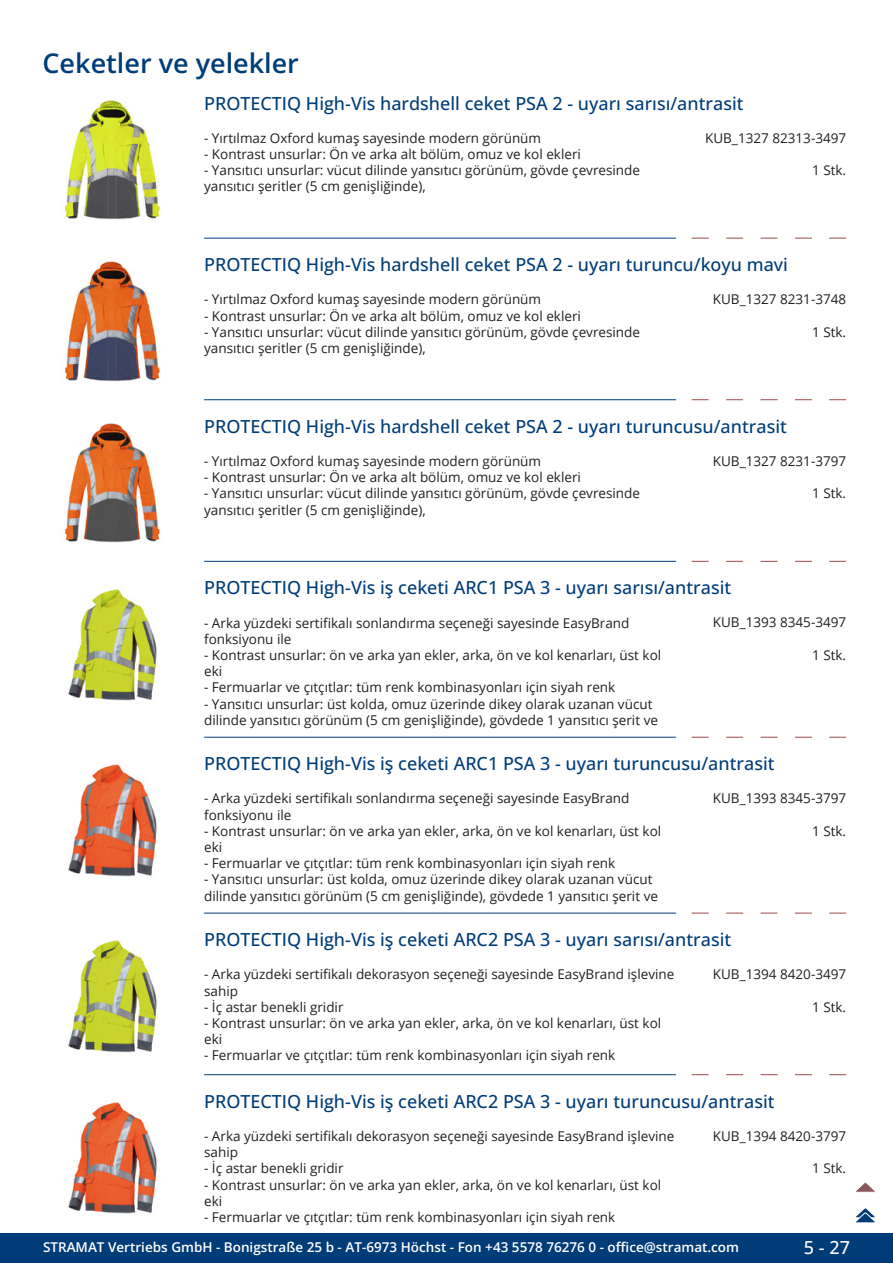
<style>
.page{position:relative;width:893px;height:1263px;background:#fff}
.page>*{position:absolute;margin:0;border:0;box-sizing:border-box;transform-origin:0 0}
.GruppeName{font:600 27px "Open Sans";color:#003d78}
.ArtikelName{font:500 18px "Open Sans";color:#003d78}
.t1{font:500 18px "Open Sans";color:#fff}
.Beschreibung{font:13.5px/16.2px "Open Sans";color:#231f20}
.ArtikelNummer{font:13.5px "Open Sans";color:#231f20}
.t2{font:600 13.5px "Open Sans";color:#fff}
</style>
<div class="page">
<div style="left:0;top:1233px;width:893px;height:30px;background:#003d78"></div>
<img style="left:64px;top:100px;width:96px;height:120px">
<img style="left:64px;top:261px;width:96px;height:120px">
<svg style="left:692px;top:238px;width:17px;height:1px"></svg>
<svg style="left:726px;top:238px;width:17px;height:1px"></svg>
<svg style="left:760px;top:238px;width:17px;height:1px"></svg>
<svg style="left:795px;top:238px;width:17px;height:1px"></svg>
<svg style="left:829px;top:238px;width:17px;height:1px"></svg>
<hr style="left:204px;top:238px;width:472px;height:1px;background:#003d78">
<img style="left:65px;top:423px;width:95px;height:120px">
<svg style="left:692px;top:399px;width:17px;height:1px"></svg>
<svg style="left:726px;top:399px;width:17px;height:1px"></svg>
<svg style="left:760px;top:399px;width:17px;height:1px"></svg>
<svg style="left:795px;top:399px;width:17px;height:1px"></svg>
<svg style="left:829px;top:399px;width:17px;height:1px"></svg>
<hr style="left:204px;top:399px;width:472px;height:1px;background:#003d78">
<img style="left:68px;top:589px;width:89px;height:112px">
<svg style="left:692px;top:561px;width:17px;height:1px"></svg>
<svg style="left:726px;top:561px;width:17px;height:1px"></svg>
<svg style="left:760px;top:561px;width:17px;height:1px"></svg>
<svg style="left:795px;top:561px;width:17px;height:1px"></svg>
<svg style="left:829px;top:561px;width:17px;height:1px"></svg>
<hr style="left:204px;top:561px;width:472px;height:1px;background:#003d78">
<img style="left:68px;top:764px;width:89px;height:113px">
<svg style="left:692px;top:737px;width:17px;height:1px"></svg>
<svg style="left:726px;top:737px;width:17px;height:1px"></svg>
<svg style="left:760px;top:737px;width:17px;height:1px"></svg>
<svg style="left:795px;top:737px;width:17px;height:1px"></svg>
<svg style="left:829px;top:737px;width:17px;height:1px"></svg>
<hr style="left:204px;top:737px;width:472px;height:1px;background:#003d78">
<img style="left:68px;top:940px;width:89px;height:113px">
<svg style="left:692px;top:913px;width:17px;height:1px"></svg>
<svg style="left:726px;top:913px;width:17px;height:1px"></svg>
<svg style="left:760px;top:913px;width:17px;height:1px"></svg>
<svg style="left:795px;top:913px;width:17px;height:1px"></svg>
<svg style="left:829px;top:913px;width:17px;height:1px"></svg>
<hr style="left:204px;top:913px;width:472px;height:1px;background:#003d78">
<img style="left:68px;top:1100px;width:89px;height:114px">
<svg style="left:692px;top:1074px;width:17px;height:1px"></svg>
<svg style="left:726px;top:1074px;width:17px;height:1px"></svg>
<svg style="left:760px;top:1074px;width:17px;height:1px"></svg>
<svg style="left:795px;top:1074px;width:17px;height:1px"></svg>
<svg style="left:829px;top:1074px;width:17px;height:1px"></svg>
<hr style="left:204px;top:1074px;width:472px;height:1px;background:#003d78">
<svg style="left:856px;top:1183px;width:19px;height:9px"></svg>
<svg style="left:855px;top:1208px;width:21px;height:15px"></svg>
<p class="GruppeName" style="left:43px;top:44px;width:258px">Ceketler ve yelekler</p>
<p class="ArtikelName" style="left:204px;top:91px;width:541px">PROTECTIQ High-Vis hardshell ceket PSA 2 - uyarı sarısı/antrasit</p>
<p class="Beschreibung" style="left:204px;top:129px;width:339px">- Yırtılmaz Oxford kumaş sayesinde modern görünüm</p>
<p class="Beschreibung" style="left:204px;top:146px;width:378px">- Kontrast unsurlar: Ön ve arka alt bölüm, omuz ve kol ekleri</p>
<p class="Beschreibung" style="left:204px;top:162px;width:437px">- Yansıtıcı unsurlar: vücut dilinde yansıtıcı görünüm, gövde çevresinde yansıtıcı şeritler (5 cm genişliğinde),</p>
<p class="ArtikelNummer" style="left:705px;top:128px;width:143px">KUB_1327 82313-3497</p>
<p class="ArtikelNummer" style="left:812px;top:161px;width:36px">1 Stk.</p>
<p class="ArtikelName" style="left:204px;top:252px;width:585px">PROTECTIQ High-Vis hardshell ceket PSA 2 - uyarı turuncu/koyu mavi</p>
<p class="Beschreibung" style="left:204px;top:291px;width:339px">- Yırtılmaz Oxford kumaş sayesinde modern görünüm</p>
<p class="Beschreibung" style="left:204px;top:307px;width:378px">- Kontrast unsurlar: Ön ve arka alt bölüm, omuz ve kol ekleri</p>
<p class="Beschreibung" style="left:204px;top:323px;width:437px">- Yansıtıcı unsurlar: vücut dilinde yansıtıcı görünüm, gövde çevresinde yansıtıcı şeritler (5 cm genişliğinde),</p>
<p class="ArtikelNummer" style="left:713px;top:290px;width:135px">KUB_1327 8231-3748</p>
<p class="ArtikelNummer" style="left:812px;top:322px;width:36px">1 Stk.</p>
<p class="ArtikelName" style="left:204px;top:414px;width:584px">PROTECTIQ High-Vis hardshell ceket PSA 2 - uyarı turuncusu/antrasit</p>
<p class="Beschreibung" style="left:204px;top:453px;width:339px">- Yırtılmaz Oxford kumaş sayesinde modern görünüm</p>
<p class="Beschreibung" style="left:204px;top:469px;width:378px">- Kontrast unsurlar: Ön ve arka alt bölüm, omuz ve kol ekleri</p>
<p class="Beschreibung" style="left:204px;top:485px;width:437px">- Yansıtıcı unsurlar: vücut dilinde yansıtıcı görünüm, gövde çevresinde yansıtıcı şeritler (5 cm genişliğinde),</p>
<p class="ArtikelNummer" style="left:713px;top:452px;width:135px">KUB_1327 8231-3797</p>
<p class="ArtikelNummer" style="left:812px;top:484px;width:36px">1 Stk.</p>
<p class="ArtikelName" style="left:204px;top:575px;width:529px">PROTECTIQ High-Vis iş ceketi ARC1 PSA 3 - uyarı sarısı/antrasit</p>
<p class="Beschreibung" style="left:204px;top:614px;width:427px">- Arka yüzdeki sertifikalı sonlandırma seçeneği sayesinde EasyBrand fonksiyonu ile</p>
<p class="Beschreibung" style="left:204px;top:647px;width:459px">- Kontrast unsurlar: ön ve arka yan ekler, arka, ön ve kol kenarları, üst kol eki</p>
<p class="Beschreibung" style="left:204px;top:679px;width:413px">- Fermuarlar ve çıtçıtlar: tüm renk kombinasyonları için siyah renk</p>
<p class="Beschreibung" style="left:204px;top:695px;width:455px">- Yansıtıcı unsurlar: üst kolda, omuz üzerinde dikey olarak uzanan vücut dilinde yansıtıcı görünüm (5 cm genişliğinde), gövdede 1 yansıtıcı şerit ve</p>
<p class="ArtikelNummer" style="left:713px;top:613px;width:135px">KUB_1393 8345-3497</p>
<p class="ArtikelNummer" style="left:812px;top:646px;width:36px">1 Stk.</p>
<p class="ArtikelName" style="left:204px;top:751px;width:572px">PROTECTIQ High-Vis iş ceketi ARC1 PSA 3 - uyarı turuncusu/antrasit</p>
<p class="Beschreibung" style="left:204px;top:790px;width:427px">- Arka yüzdeki sertifikalı sonlandırma seçeneği sayesinde EasyBrand fonksiyonu ile</p>
<p class="Beschreibung" style="left:204px;top:822px;width:459px">- Kontrast unsurlar: ön ve arka yan ekler, arka, ön ve kol kenarları, üst kol eki</p>
<p class="Beschreibung" style="left:204px;top:855px;width:413px">- Fermuarlar ve çıtçıtlar: tüm renk kombinasyonları için siyah renk</p>
<p class="Beschreibung" style="left:204px;top:871px;width:455px">- Yansıtıcı unsurlar: üst kolda, omuz üzerinde dikey olarak uzanan vücut dilinde yansıtıcı görünüm (5 cm genişliğinde), gövdede 1 yansıtıcı şerit ve</p>
<p class="ArtikelNummer" style="left:713px;top:789px;width:135px">KUB_1393 8345-3797</p>
<p class="ArtikelNummer" style="left:812px;top:821px;width:36px">1 Stk.</p>
<p class="ArtikelName" style="left:204px;top:927px;width:529px">PROTECTIQ High-Vis iş ceketi ARC2 PSA 3 - uyarı sarısı/antrasit</p>
<p class="Beschreibung" style="left:204px;top:966px;width:472px">- Arka yüzdeki sertifikalı dekorasyon seçeneği sayesinde EasyBrand işlevine sahip</p>
<p class="Beschreibung" style="left:204px;top:998px;width:141px">- İç astar benekli gridir</p>
<p class="Beschreibung" style="left:204px;top:1014px;width:459px">- Kontrast unsurlar: ön ve arka yan ekler, arka, ön ve kol kenarları, üst kol eki</p>
<p class="Beschreibung" style="left:204px;top:1047px;width:413px">- Fermuarlar ve çıtçıtlar: tüm renk kombinasyonları için siyah renk</p>
<p class="ArtikelNummer" style="left:713px;top:965px;width:135px">KUB_1394 8420-3497</p>
<p class="ArtikelNummer" style="left:812px;top:997px;width:36px">1 Stk.</p>
<p class="ArtikelName" style="left:204px;top:1089px;width:572px">PROTECTIQ High-Vis iş ceketi ARC2 PSA 3 - uyarı turuncusu/antrasit</p>
<p class="Beschreibung" style="left:204px;top:1127px;width:472px">- Arka yüzdeki sertifikalı dekorasyon seçeneği sayesinde EasyBrand işlevine sahip</p>
<p class="Beschreibung" style="left:204px;top:1160px;width:141px">- İç astar benekli gridir</p>
<p class="Beschreibung" style="left:204px;top:1176px;width:459px">- Kontrast unsurlar: ön ve arka yan ekler, arka, ön ve kol kenarları, üst kol eki</p>
<p class="Beschreibung" style="left:204px;top:1208px;width:413px">- Fermuarlar ve çıtçıtlar: tüm renk kombinasyonları için siyah renk</p>
<p class="ArtikelNummer" style="left:713px;top:1127px;width:135px">KUB_1394 8420-3797</p>
<p class="ArtikelNummer" style="left:812px;top:1159px;width:36px">1 Stk.</p>
<p class="t2" style="left:43px;top:1238px;width:698px">STRAMAT Vertriebs GmbH - Bonigstraße 25 b - AT-6973 Höchst - Fon +43 5578 76276 0 - office@stramat.com</p>
<h2 class="t1" style="left:804px;top:1234px;width:48px">5 - 27</h2>
</div>
